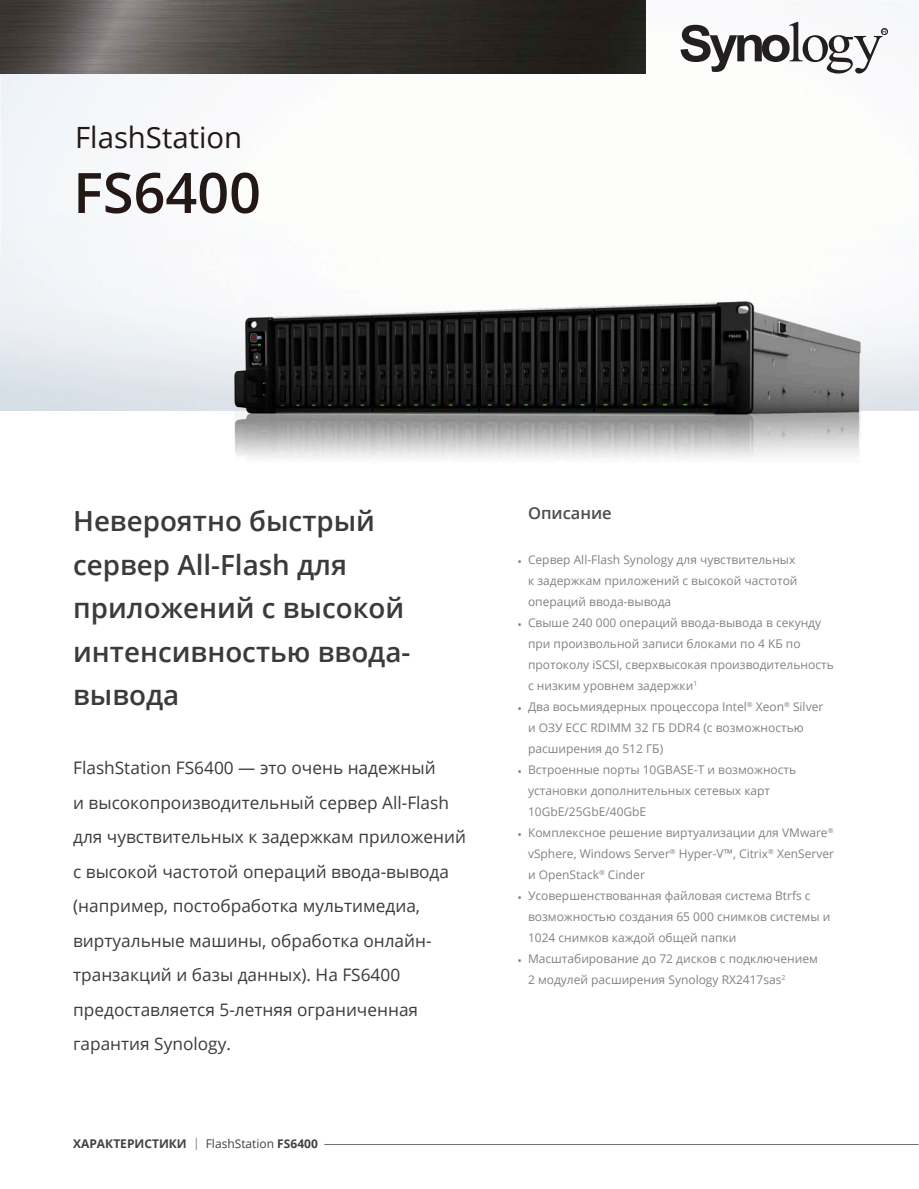
<style>
.page{position:relative;width:919px;height:1189px;background:#fff}
.page>*{position:absolute;margin:0;border:0;box-sizing:border-box;transform-origin:0 0}
.Model_Name{font:600 55.8px "Open Sans";color:#231815}
.Product_Type{font:29.25px "Open Sans";color:#231815}
.Introduction_Title{font:600 27.75px/43.5px "Open Sans";color:#3c3b3c}
.Introduction{font:17.25px/34.5px "Open Sans";color:#3c3b3c}
.Selling_Title{font:600 16.5px "Open Sans";color:#4d4d4f}
.t1{font:12px/21px "Open Sans";color:#808285}
.t2{font:700 12px "Open Sans";color:#414142}
.s1{font-weight:300}
.s2{font-weight:400}
</style>
<div class="page">
<img style="left:0;top:0;width:918px;height:255px">
<svg style="left:680px;top:22px;width:207px;height:52px"></svg>
<div style="left:881px;top:28px;width:7px;height:7px;border:1px solid #231f20;border-radius:50%"></div>
<hr style="left:325px;top:1144px;width:593px;height:1px;background:#6d6f71">
<img style="left:0;top:0;width:645px;height:74px">
<img style="left:234px;top:299px;width:627px;height:159px">
<p class="Product_Type" style="left:75px;top:117px;width:168px">FlashStation</p>
<p class="Model_Name" style="left:73px;top:154px;width:189px">FS6400</p>
<p class="Introduction_Title" style="left:73px;top:499px;width:339px">Невероятно быстрый сервер All-Flash для приложений с высокой интенсивностью ввода&shy;вывода</p>
<p class="Introduction" style="left:73px;top:750px;width:394px">FlashStation FS6400 — это очень надежный<br>и высокопроизводительный сервер All-Flash для чувствительных к задержкам приложений с высокой частотой операций ввода-вывода (например, постобработка мультимедиа, виртуальные машины, обработка онлайн&shy;транзакций и базы данных). На FS6400 предоставляется 5-летняя ограниченная гарантия Synology.</p>
<p class="t2" style="left:73px;top:1135px;width:246px">ХАРАКТЕРИСТИКИ <span class="s1">|</span> <span class="s2">FlashStation</span> FS6400</p>
<p class="Selling_Title" style="left:528px;top:502px;width:85px">Описание</p>
<p class="t1" style="left:528px;top:549px;width:271px;text-indent:-11px">• Сервер All-Flash Synology для чувствительных к задержкам приложений с высокой частотой операций ввода-вывода</p>
<p class="t1" style="left:528px;top:612px;width:307px;text-indent:-11px">• Свыше 240 000 операций ввода-вывода в секунду при произвольной записи блоками по 4 KБ по протоколу iSCSI, сверхвысокая производительность с низким уровнем задержки<sup>1</sup></p>
<p class="t1" style="left:528px;top:696px;width:297px;text-indent:-11px">• Два восьмиядерных процессора Intel<sup>®</sup> Xeon<sup>®</sup> Silver и ОЗУ ECC RDIMM 32 ГБ DDR4 (с возможностью расширения до 512 ГБ)</p>
<p class="t1" style="left:528px;top:759px;width:270px;text-indent:-11px">• Встроенные порты 10GBASE-T и возможность установки дополнительных сетевых карт<br>10GbE/25GbE/40GbE</p>
<p class="t1" style="left:528px;top:822px;width:307px;text-align:justify;text-indent:-11px">• Комплексное решение виртуализации для VMware<sup>® </sup>vSphere, Windows Server<sup>®</sup> Hyper-V™, Citrix<sup>®</sup> XenServer и OpenStack<sup>®</sup> Cinder</p>
<p class="t1" style="left:528px;top:885px;width:304px;text-indent:-11px">• Усовершенствованная файловая система Btrfs с возможностью создания 65 000 снимков системы и<br>1024 снимков каждой общей папки</p>
<p class="t1" style="left:528px;top:948px;width:292px;text-indent:-11px">• Масштабирование до 72 дисков с подключением<br>2 модулей расширения Synology RX2417sas<sup>2</sup></p>
</div>
